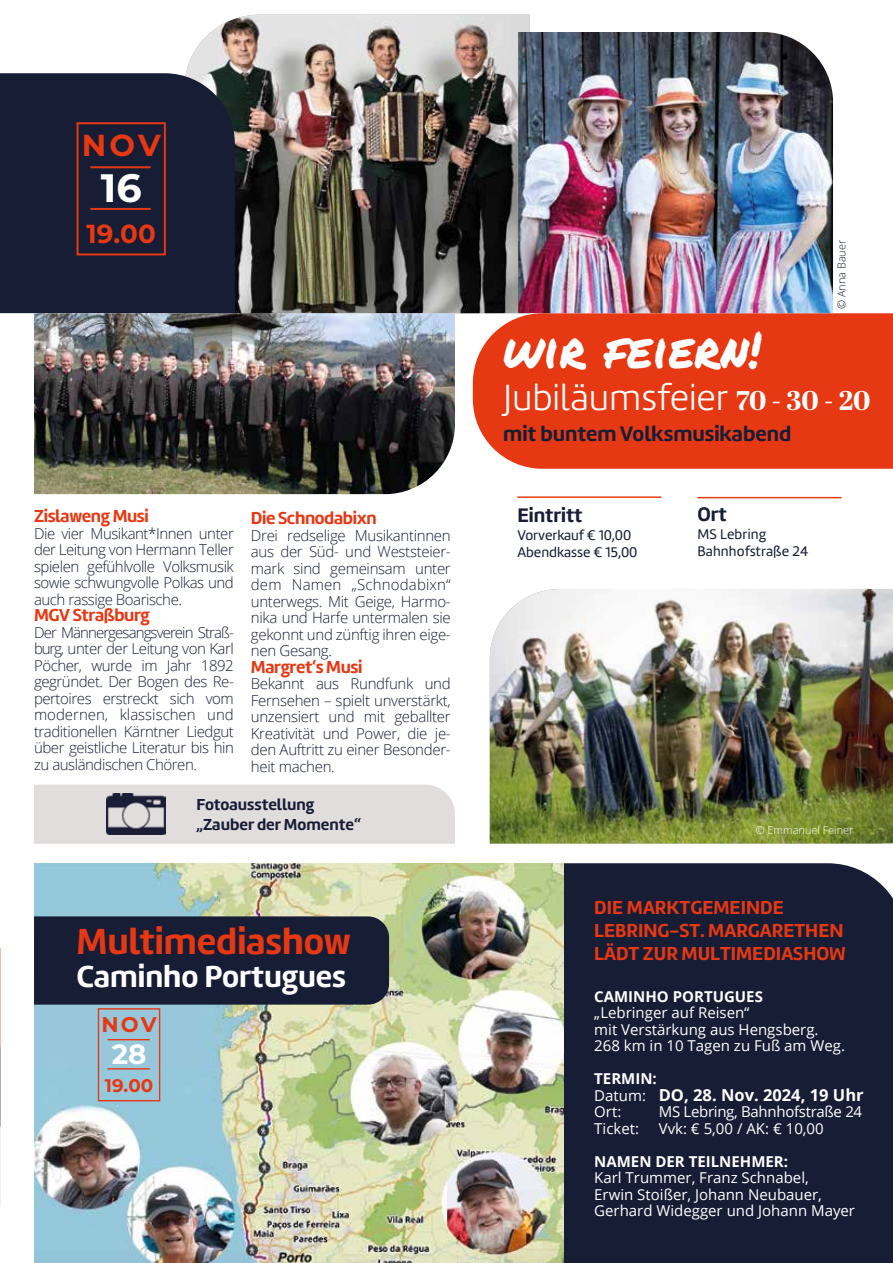
<style>
.page{position:relative;width:893px;height:1263px;background:#fff}
.page>*{position:absolute;margin:0;border:0;box-sizing:border-box;transform-origin:0 0}
.t1{font:49.35px "Permanent Marker";color:#fff}
.t2{font:700 39.6px "Montserrat";color:#fff}
.t3{font:300 37.8px "Marine";color:#fff}
.t4{font:700 37.65px "Marine";color:#e63812}
.t5{font:700 31.5px "Marine";color:#fff}
.t6{font:700 30.3px "Montserrat";color:#e63812}
.t7{font:700 27.75px "Montserrat";color:#fff}
.t8{font:700 26.1px "Montserrat";color:#e63812}
.t9{font:700 21.75px "Marine";color:#181d36}
.t10{font:700 21.3px "Montserrat";color:#e63812}
.t11{font:700 20.4px "Marine";color:#181d36}
.t12{font:700 19.5px/23.4px "Marine";color:#e63812}
.t13{font:700 18.3px "Montserrat";color:#e63812}
.t14{font:700 18px "Marine";letter-spacing:-.02em;color:#e63812}
.t15{font:700 16.5px/19.8px "Marine";color:#181d36}
.t16{font:700 16.5px "Open Sans";color:#fff}
.t17{font:300 15px/16.5px "Open Sans";letter-spacing:-.025em;color:#181d36;text-align:justify}
.t18{font:15px/16.5px "Open Sans";color:#fff}
.t19{font:700 15px "Open Sans";color:#fff}
.t20{font:15px "Open Sans";letter-spacing:-.02em;color:#fff}
.t21{font:14.55px/17.4px "Marine";color:#181d36}
.t22{font:300 10.95px "Open Sans";color:#fff}
.t23{font:300 10.95px "Open Sans";color:#181d36}
.s1{font-family:"Abril Display";font-weight:800;font-size:27px}
.s2{font-weight:400;font-size:15px}
</style>
<div class="page">
<div style="left:473px;top:313px;width:420px;height:156px;background:#e63812"></div>
<svg style="left:0;top:948px;width:1px;height:258px"></svg>
<div style="left:564px;top:863px;width:329px;height:400px;background:#181d36"></div>
<img style="left:34px;top:863px;width:530px;height:400px">
<img style="left:186px;top:15px;width:343px;height:299px">
<img style="left:490px;top:589px;width:403px;height:254px">
<hr style="left:517px;top:496px;width:144px;height:2px;background:#e63812">
<div style="left:0;top:73px;width:235px;height:240px;background:#181d36"></div>
<div style="left:77px;top:122px;width:89px;height:133px;border:2px solid #e63812"></div>
<hr style="left:90px;top:166px;width:61px;height:2px;background:#e63812">
<hr style="left:90px;top:208px;width:61px;height:2px;background:#e63812">
<img style="left:518px;top:32px;width:315px;height:281px">
<img style="left:34px;top:313px;width:421px;height:181px">
<hr style="left:697px;top:497px;width:144px;height:1px;background:#e63812">
<div style="left:34px;top:916px;width:355px;height:89px;background:#181d36"></div>
<div style="left:34px;top:785px;width:421px;height:59px;background:#e1dddd"></div>
<img style="left:106px;top:793px;width:59px;height:41px">
<div style="left:98px;top:1008px;width:62px;height:93px;border:1px solid #e63812"></div>
<hr style="left:107px;top:1039px;width:43px;height:1px;background:#e63812">
<hr style="left:107px;top:1068px;width:43px;height:1px;background:#e63812">
<h3 class="t6" style="left:82px;top:123px;width:80px">NOV</h3>
<h2 class="t2" style="left:101px;top:160px;width:42px">16</h2>
<h3 class="t8" style="left:87px;top:214px;width:71px">19.00</h3>
<p class="t14" style="left:34px;top:504px;width:116px">Zislaweng Musi</p>
<p class="t17" style="left:34px;top:525px;width:201px">Die vier Musikant*Innen unter der Leitung von Hermann Teller spielen gefühlvolle Volksmusik sowie schwungvolle Polkas und auch rassige Boarische.</p>
<p class="t14" style="left:34px;top:603px;width:117px">MGV Straßburg</p>
<p class="t17" style="left:34px;top:624px;width:201px">Der Männergesangsverein Straß&shy;burg, unter der Leitung von Karl Pöcher, wurde im Jahr 1892 gegründet. Der Bogen des Re&shy;pertoires erstreckt sich vom modernen, klassischen und traditionellen Kärntner Liedgut über geistliche Literatur bis hin zu ausländischen Chören.</p>
<p class="t14" style="left:251px;top:506px;width:127px">Die Schnodabixn</p>
<p class="t17" style="left:251px;top:527px;width:201px">Drei redselige Musikantinnen aus der Süd- und Weststeier&shy;mark sind gemeinsam unter dem Namen „Schnodabixn“ unterwegs. Mit Geige, Harmo&shy;nika und Harfe untermalen sie gekonnt und zünftig ihren eige&shy;nen Gesang.</p>
<p class="t14" style="left:251px;top:655px;width:113px">Margret‘s Musi</p>
<p class="t17" style="left:251px;top:675px;width:201px">Bekannt aus Rundfunk und Fernsehen – spielt unverstärkt, unzensiert und mit geballter Kreativität und Power, die je&shy;den Auftritt zu einer Besonder&shy;heit machen.</p>
<p class="t15" style="left:196px;top:794px;width:166px">Fotoausstellung „Zauber der Momente“</p>
<h3 class="t4" style="left:77px;top:917px;width:276px">Multimediashow</h3>
<h3 class="t5" style="left:77px;top:956px;width:271px">Caminho Portugues</h3>
<h3 class="t10" style="left:101px;top:1008px;width:57px">NOV</h3>
<h3 class="t7" style="left:112px;top:1034px;width:36px">28</h3>
<p class="t13" style="left:105px;top:1073px;width:50px">19.00</p>
<h1 class="t1" style="left:503px;top:313px;width:260px">wir feiern!</h1>
<p class="t23" style="left:834px;top:309px;width:71px;rotate:-90deg">© Anna Bauer</p>
<h3 class="t3" style="left:503px;top:374px;width:369px">Jubiläumsfeier <span class="s1">70 - 30 - 20</span></h3>
<h3 class="t9" style="left:503px;top:419px;width:289px">mit buntem Volksmusikabend</h3>
<h3 class="t11" style="left:517px;top:502px;width:67px">Eintritt</h3>
<p class="t21" style="left:517px;top:526px;width:122px">Vorverkauf € 10,00<br>Abendkasse € 15,00</p>
<h3 class="t11" style="left:697px;top:501px;width:31px">Ort</h3>
<p class="t21" style="left:697px;top:525px;width:113px">MS Lebring<br>Bahnhofstraße 24</p>
<p class="t22" style="left:756px;top:823px;width:99px">© Emmanuel Feiner</p>
<h3 class="t12" style="left:594px;top:895px;width:253px">DIE MARKTGEMEINDE<br>LEBRING-ST. MARGARETHEN<br>LÄDT ZUR MULTIMEDIASHOW</h3>
<p class="t19" style="left:594px;top:986px;width:170px">CAMINHO PORTUGUES</p>
<p class="t18" style="left:594px;top:1004px;width:252px">„Lebringer auf Reisen“<br>mit Verstärkung aus Hengsberg.<br>268 km in 10 Tagen zu Fuß am Weg.</p>
<p class="t19" style="left:594px;top:1068px;width:64px">TERMIN:</p>
<p class="t16" style="left:594px;top:1083px;width:271px"><span class="s2">Datum:</span> DO, 28. Nov. 2024, 19 Uhr</p>
<p class="t18" style="left:594px;top:1103px;width:29px">Ort:</p>
<p class="t20" style="left:659px;top:1101px;width:205px">MS Lebring, Bahnhofstraße 24</p>
<p class="t18" style="left:594px;top:1119px;width:46px">Ticket:</p>
<p class="t18" style="left:659px;top:1119px;width:167px">Vvk: € 5,00 / AK: € 10,00</p>
<p class="t19" style="left:594px;top:1151px;width:195px">NAMEN DER TEILNEHMER:</p>
<p class="t18" style="left:594px;top:1169px;width:262px">Karl Trummer, Franz Schnabel,<br>Erwin Stoißer, Johann Neubauer,<br>Gerhard Widegger und Johann Mayer</p>
</div>
